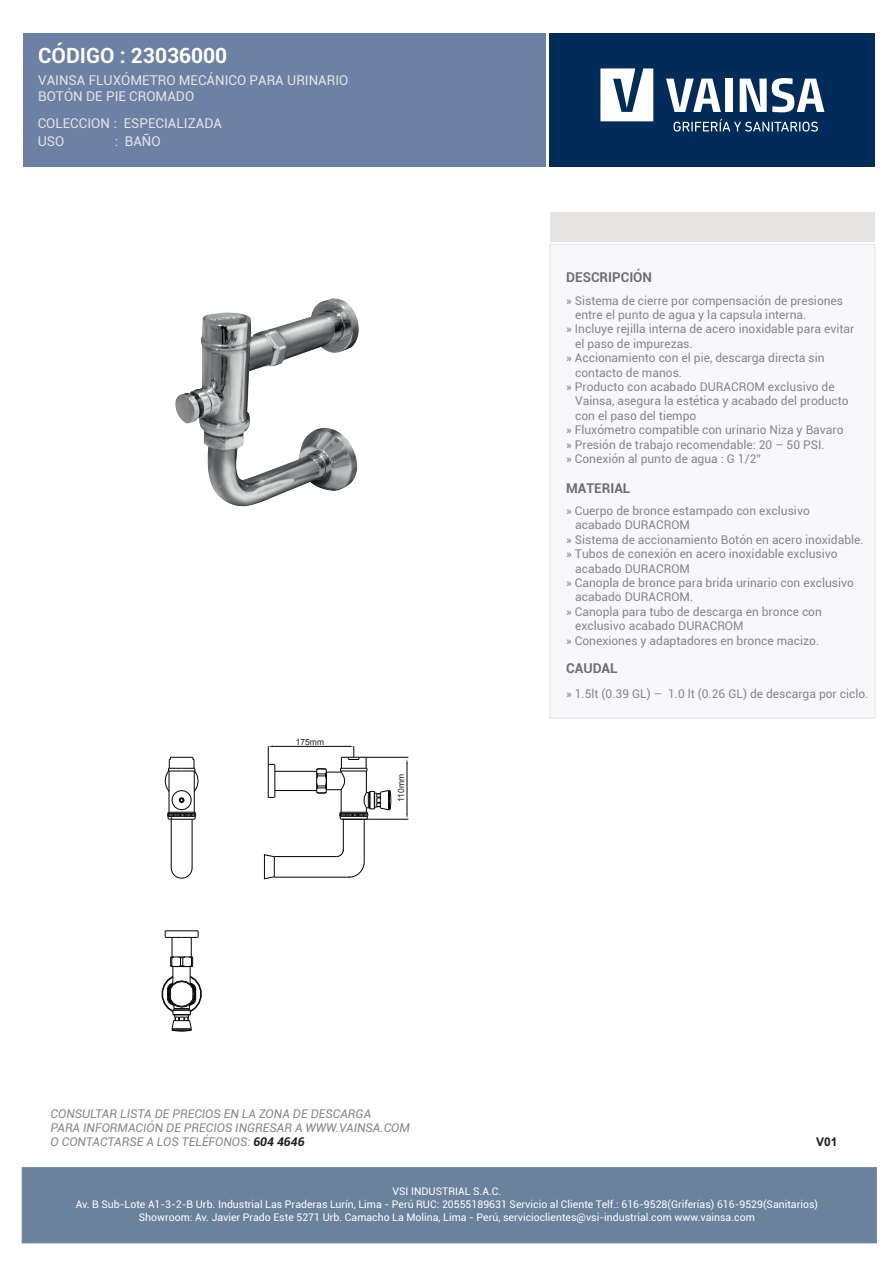
<style>
.page{position:relative;width:893px;height:1263px;background:#fff}
.page>*{position:absolute;margin:0;border:0;box-sizing:border-box;transform-origin:0 0}
.t1{font:700 21px "Roboto";color:#fff}
.t2{font:13.5px/16.2px "Roboto";color:#e5e4e3}
.t3{font:700 13.5px "Roboto";color:#6f6f71}
.t4{font:12px "Roboto";color:#848788}
.t5{font:italic 12px/14.4px "Roboto";color:#848788}
.t6{font:700 12px "Arial";color:#201c21}
.t7{font:10.5px/12.6px "Roboto";color:#fff;text-align:center}
.t8{font:8.55px "Arial";color:#231f20}
.s1{font-weight:700;color:#201c21}
</style>
<div class="page">
<div style="left:549px;top:34px;width:326px;height:133px;background:#012c59"></div>
<svg style="left:600px;top:68px;width:53px;height:53px"></svg>
<svg style="left:666px;top:79px;width:55px;height:33px"></svg>
<div style="left:725px;top:79px;width:8px;height:33px;background:#fff"></div>
<svg style="left:740px;top:78px;width:84px;height:34px"></svg>
<svg style="left:674px;top:119px;width:144px;height:13px"></svg>
<div style="left:23px;top:34px;width:522px;height:133px;background:#6d81a5"></div>
<div style="left:22px;top:1167px;width:854px;height:76px;background:#6b829c;border:1px solid #6b829c"></div>
<div style="left:550px;top:213px;width:325px;height:29px;background:#e5e4e3"></div>
<div style="left:550px;top:244px;width:325px;height:474px;background:#f8f8fa;border:1px solid #e5e4e3"></div>
<hr style="left:171px;top:816px;width:1px;height:52px;background:#010202">
<hr style="left:192px;top:819px;width:1px;height:49px;background:#010202">
<hr style="left:343px;top:819px;width:1px;height:32px;background:#010202">
<hr style="left:364px;top:819px;width:1px;height:43px;background:#010202">
<hr style="left:341px;top:757px;width:67px;height:1px;background:#010202">
<hr style="left:341px;top:819px;width:67px;height:1px;background:#010202">
<hr style="left:407px;top:764px;width:1px;height:49px;background:#020405">
<hr style="left:274px;top:765px;width:1px;height:32px;background:#010202">
<hr style="left:268px;top:764px;width:1px;height:33px;background:#010202">
<svg style="left:268px;top:796px;width:8px;height:2px"></svg>
<hr style="left:275px;top:771px;width:42px;height:1px;background:#010202">
<hr style="left:275px;top:790px;width:42px;height:1px;background:#010202">
<svg style="left:161px;top:930px;width:41px;height:102px"></svg>
<svg style="left:164px;top:757px;width:35px;height:63px"></svg>
<hr style="left:273px;top:746px;width:76px;height:1px;background:#020405">
<svg style="left:268px;top:745px;width:8px;height:21px"></svg>
<svg style="left:316px;top:745px;width:76px;height:75px"></svg>
<svg style="left:170px;top:867px;width:23px;height:12px"></svg>
<svg style="left:336px;top:849px;width:29px;height:29px"></svg>
<hr style="left:274px;top:877px;width:76px;height:1px;background:#010202">
<hr style="left:274px;top:856px;width:62px;height:1px;background:#010202">
<svg style="left:263px;top:854px;width:12px;height:26px"></svg>
<img style="left:175px;top:298px;width:184px;height:209px">
<h1 class="t1" style="left:38px;top:41px;width:191px">CÓDIGO : 23036000</h1>
<p class="t2" style="left:38px;top:71px;width:312px">VAINSA FLUXÓMETRO MECÁNICO PARA URINARIO<br>BOTÓN DE PIE CROMADO</p>
<p class="t2" style="left:38px;top:133px;width:28px">USO</p>
<p class="t2" style="left:115px;top:133px;width:47px">: BAÑO</p>
<p class="t2" style="left:38px;top:114px;width:186px">COLECCION : ESPECIALIZADA</p>
<p class="t8" style="left:296px;top:736px;width:30px">175mm</p>
<p class="t8" style="left:395px;top:802px;width:30px;rotate:-90deg">110mm</p>
<p class="t5" style="left:51px;top:1105px;width:361px">CONSULTAR LISTA DE PRECIOS EN LA ZONA DE DESCARGA<br>PARA INFORMACIÓN DE PRECIOS INGRESAR A WWW.VAINSA.COM<br>O CONTACTARSE A LOS TELÉFONOS: <span class="s1">604 4646</span></p>
<p class="t3" style="left:566px;top:268px;width:87px">DESCRIPCIÓN</p>
<p class="t4" style="left:566px;top:292px;width:278px">» Sistema de cierre por compensación de presiones</p>
<p class="t4" style="left:575px;top:306px;width:233px">entre el punto de agua y la capsula interna.</p>
<p class="t4" style="left:566px;top:321px;width:290px">» Incluye rejilla interna de acero inoxidable para evitar</p>
<p class="t4" style="left:575px;top:335px;width:119px">el paso de impurezas.</p>
<p class="t4" style="left:566px;top:350px;width:260px">» Accionamiento con el pie, descarga directa sin</p>
<p class="t4" style="left:575px;top:364px;width:108px">contacto de manos.</p>
<p class="t4" style="left:566px;top:378px;width:270px">» Producto con acabado DURACROM exclusivo de</p>
<p class="t4" style="left:575px;top:393px;width:275px">Vainsa, asegura la estética y acabado del producto</p>
<p class="t4" style="left:575px;top:407px;width:123px">con el paso del tiempo</p>
<p class="t4" style="left:566px;top:422px;width:279px">» Fluxómetro compatible con urinario Niza y Bavaro</p>
<p class="t4" style="left:566px;top:436px;width:260px">» Presión de trabajo recomendable: 20 – 50 PSI.</p>
<p class="t4" style="left:566px;top:450px;width:196px">» Conexión al punto de agua : G 1/2”</p>
<p class="t3" style="left:566px;top:479px;width:66px">MATERIAL</p>
<p class="t4" style="left:566px;top:502px;width:245px">» Cuerpo de bronce estampado con exclusivo</p>
<p class="t4" style="left:575px;top:517px;width:116px">acabado DURACROM</p>
<p class="t4" style="left:566px;top:531px;width:299px">» Sistema de accionamiento Botón en acero inoxidable.</p>
<p class="t4" style="left:566px;top:546px;width:273px">» Tubos de conexión en acero inoxidable exclusivo</p>
<p class="t4" style="left:575px;top:560px;width:116px">acabado DURACROM</p>
<p class="t4" style="left:566px;top:574px;width:289px">» Canopla de bronce para brida urinario con exclusivo</p>
<p class="t4" style="left:575px;top:589px;width:120px">acabado DURACROM.</p>
<p class="t4" style="left:566px;top:603px;width:257px">» Canopla para tubo de descarga en bronce con</p>
<p class="t4" style="left:575px;top:618px;width:170px">exclusivo acabado DURACROM</p>
<p class="t4" style="left:566px;top:632px;width:254px">» Conexiones y adaptadores en bronce macizo.</p>
<p class="t3" style="left:566px;top:659px;width:53px">CAUDAL</p>
<p class="t4" style="left:566px;top:685px;width:304px">» 1.5lt (0.39 GL) – 1.0 lt (0.26 GL) de descarga por ciclo.</p>
<p class="t6" style="left:816px;top:1134px;width:23px">V01</p>
<p class="t7" style="left:76px;top:1185px;width:744px">VSI INDUSTRIAL S.A.C.<br>Av. B Sub-Lote A1-3-2-B Urb. Industrial Las Praderas Lurín, Lima - Perú RUC: 20555189631 Servicio al Cliente Telf.: 616-9528(Griferías) 616-9529(Sanitarios)<br>Showroom: Av. Javier Prado Este 5271 Urb. Camacho La Molina, Lima - Perú, servicioclientes@vsi-industrial.com www.vainsa.com</p>
</div>
